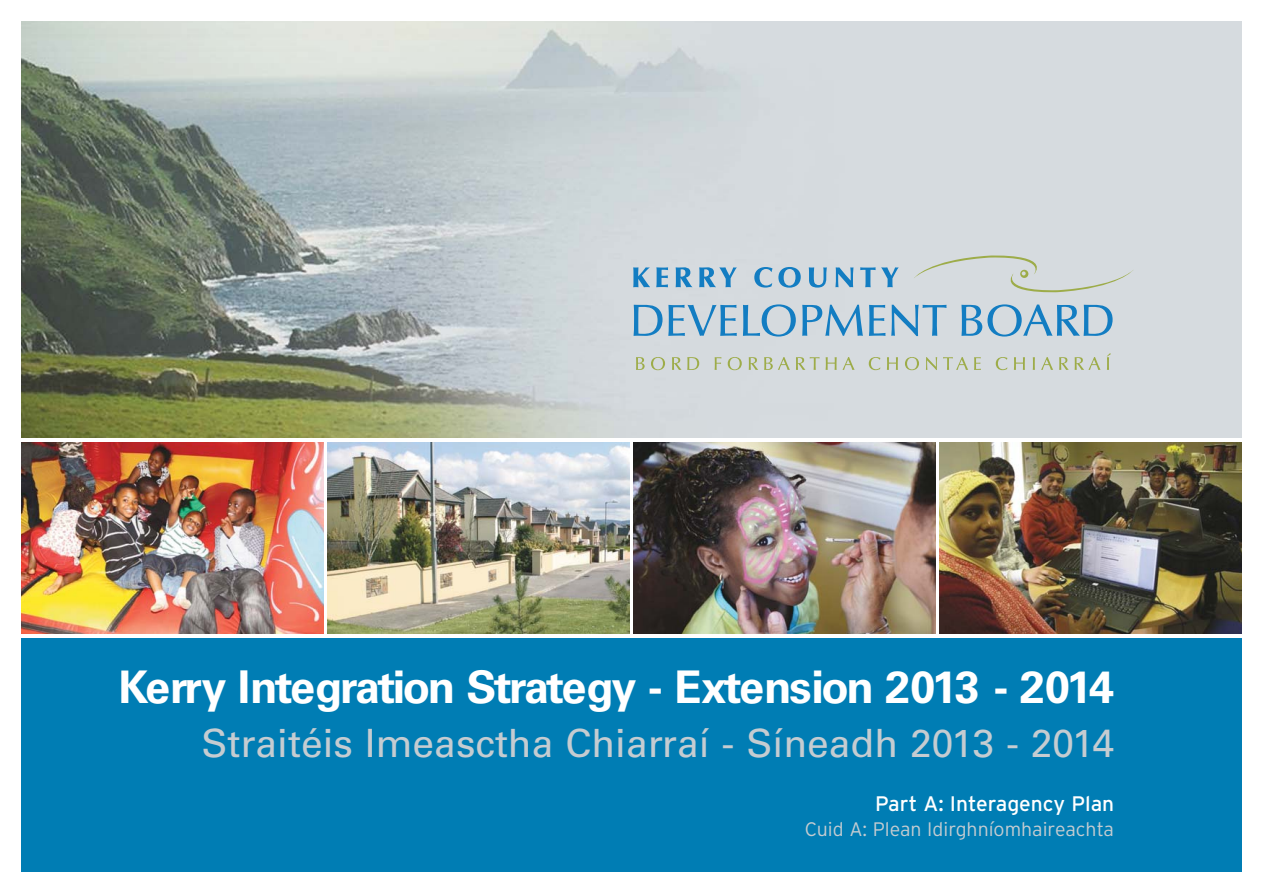
<style>
.page{position:relative;width:1263px;height:893px;background:#fff}
.page>*{position:absolute;margin:0;border:0;box-sizing:border-box;transform-origin:0 0}
.t1{font:700 45px "Univers";letter-spacing:-.055em;color:#fff}
.t2{font:39px "Univers";color:#c5ccd1}
.t3{font:21px "Interstate";color:#fff}
.t4{font:300 19.5px "Interstate";color:#c5ccd1}
</style>
<div class="page">
<div style="left:21px;top:638px;width:1221px;height:234px;background:#007db4"></div>
<img style="left:21px;top:442px;width:302px;height:192px">
<img style="left:327px;top:442px;width:302px;height:192px">
<img style="left:634px;top:442px;width:301px;height:192px">
<img style="left:940px;top:442px;width:302px;height:192px">
<img style="left:21px;top:21px;width:1221px;height:417px">
<svg style="left:633px;top:267px;width:17px;height:20px"></svg>
<svg style="left:656px;top:267px;width:12px;height:20px"></svg>
<svg style="left:676px;top:267px;width:16px;height:20px"></svg>
<svg style="left:699px;top:267px;width:38px;height:20px"></svg>
<svg style="left:754px;top:267px;width:18px;height:21px"></svg>
<svg style="left:778px;top:267px;width:23px;height:21px"></svg>
<svg style="left:809px;top:267px;width:18px;height:21px"></svg>
<svg style="left:835px;top:267px;width:18px;height:20px"></svg>
<svg style="left:860px;top:267px;width:39px;height:20px"></svg>
<svg style="left:633px;top:305px;width:29px;height:31px"></svg>
<svg style="left:668px;top:305px;width:69px;height:31px;background:#9abdd5"></svg>
<svg style="left:743px;top:304px;width:53px;height:33px;background:#9cbed5"></svg>
<svg style="left:802px;top:305px;width:61px;height:31px;background:#95bbd5"></svg>
<svg style="left:869px;top:305px;width:16px;height:31px"></svg>
<svg style="left:891px;top:305px;width:55px;height:31px;background:#9ec0d6"></svg>
<svg style="left:961px;top:304px;width:151px;height:33px;background:#99bdd5"></svg>
<svg style="left:636px;top:357px;width:9px;height:13px"></svg>
<svg style="left:651px;top:357px;width:14px;height:13px"></svg>
<svg style="left:672px;top:357px;width:9px;height:13px"></svg>
<svg style="left:687px;top:357px;width:12px;height:13px"></svg>
<svg style="left:715px;top:357px;width:6px;height:13px"></svg>
<svg style="left:728px;top:357px;width:14px;height:13px"></svg>
<svg style="left:749px;top:357px;width:9px;height:13px"></svg>
<svg style="left:764px;top:357px;width:26px;height:13px"></svg>
<svg style="left:796px;top:357px;width:23px;height:13px"></svg>
<svg style="left:826px;top:357px;width:28px;height:13px"></svg>
<svg style="left:869px;top:357px;width:11px;height:13px"></svg>
<svg style="left:887px;top:357px;width:11px;height:13px"></svg>
<svg style="left:905px;top:357px;width:14px;height:13px"></svg>
<svg style="left:926px;top:357px;width:11px;height:13px"></svg>
<svg style="left:943px;top:357px;width:25px;height:13px"></svg>
<svg style="left:974px;top:357px;width:7px;height:13px"></svg>
<svg style="left:996px;top:357px;width:11px;height:13px"></svg>
<svg style="left:1014px;top:357px;width:11px;height:13px"></svg>
<svg style="left:1033px;top:357px;width:2px;height:13px"></svg>
<svg style="left:1041px;top:357px;width:12px;height:13px"></svg>
<svg style="left:1059px;top:357px;width:9px;height:13px"></svg>
<svg style="left:1075px;top:357px;width:25px;height:13px"></svg>
<svg style="left:1107px;top:353px;width:4px;height:17px"></svg>
<svg style="left:914px;top:255px;width:220px;height:40px;background:#d2d8d6"></svg>
<p class="t1" style="left:118px;top:670px;width:997px">Kerry Integration Strategy - Extension 2013 - 2014</p>
<p class="t2" style="left:201px;top:728px;width:914px">Straitéis Imeasctha Chiarraí - Síneadh 2013 - 2014</p>
<p class="t3" style="left:875px;top:795px;width:240px">Part A: Interagency Plan</p>
<p class="t4" style="left:805px;top:822px;width:311px">Cuid A: Plean Idirghníomhaireachta</p>
</div>
